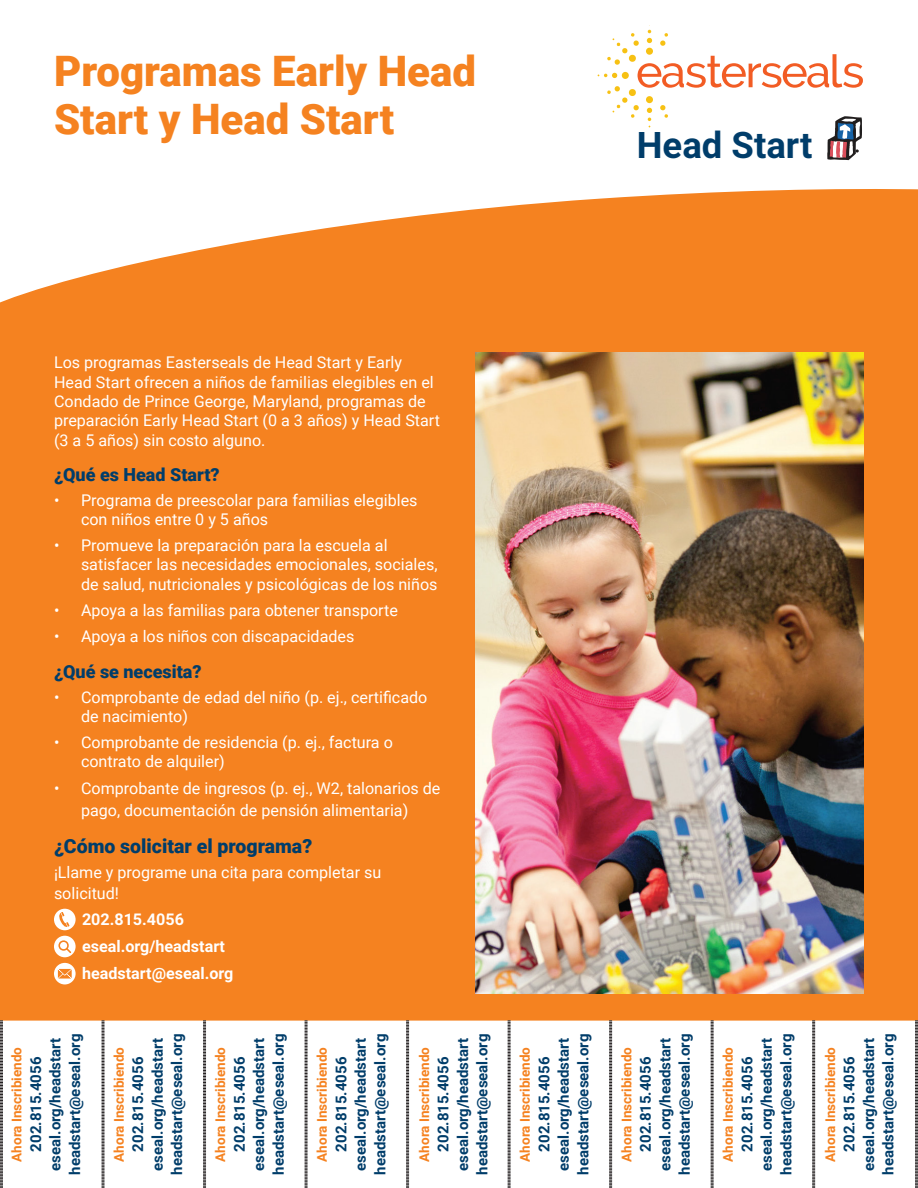
<style>
.page{position:relative;width:918px;height:1188px;background:#fff}
.page>*{position:absolute;margin:0;border:0;box-sizing:border-box;transform-origin:0 0}
.t1{font:900 42px/48px "Roboto";color:#f58220}
.t2{font:700 36.6px "Roboto";color:#003d6a}
.Subtitle{font:900 19.5px "Roboto";color:#003d6a}
.Subtitle-2{font:900 18px "Roboto";color:#003d6a}
.Body_copy{font:16.2px/19.4px "Roboto";color:#fff}
.Body_copy-2{font:700 16.2px "Roboto";color:#fff}
.Subtitle-3{font:16.2px/21.6px "Roboto";color:#fff}
.Body_copy-3{font:700 15px "Roboto";color:#003d6a}
.Body_copy-4{font:700 13.5px "Roboto";color:#f58220}
</style>
<div class="page">
<div style="left:0;top:189px;width:918px;height:832px;background:#f58220"></div>
<svg style="left:598px;top:30px;width:265px;height:130px"></svg>
<img style="left:476px;top:352px;width:388px;height:641px">
<div style="left:54px;top:909px;width:22px;height:21px;background:#fff;border-radius:50%"></div>
<svg style="left:57px;top:912px;width:13px;height:16px"></svg>
<svg style="left:54px;top:936px;width:22px;height:21px"></svg>
<svg style="left:54px;top:963px;width:22px;height:21px"></svg>
<svg style="left:58px;top:969px;width:14px;height:10px"></svg>
<svg style="left:102px;top:1021px;width:3px;height:167px"></svg>
<svg style="left:508px;top:1021px;width:3px;height:167px"></svg>
<svg style="left:609px;top:1021px;width:3px;height:167px"></svg>
<svg style="left:711px;top:1021px;width:3px;height:167px"></svg>
<svg style="left:812px;top:1021px;width:3px;height:167px"></svg>
<svg style="left:203px;top:1021px;width:3px;height:167px"></svg>
<svg style="left:305px;top:1021px;width:3px;height:167px"></svg>
<svg style="left:406px;top:1021px;width:3px;height:167px"></svg>
<svg style="left:0;top:1021px;width:3px;height:167px"></svg>
<svg style="left:915px;top:1021px;width:3px;height:167px"></svg>
<p class="t1" style="left:54px;top:46px;width:424px">Programas Early Head<br>Start y Head Start</p>
<p class="t2" style="left:637px;top:119px;width:177px">Head Start</p>
<p class="Body_copy" style="left:54px;top:352px;width:387px">Los programas Easterseals de Head Start y Early Head Start ofrecen a niños de familias elegibles en el Condado de Prince George, Maryland, programas de preparación Early Head Start (0 a 3 años) y Head Start (3 a 5 años) sin costo alguno.</p>
<p class="Subtitle-2" style="left:54px;top:462px;width:167px">¿Qué es Head Start?</p>
<p class="Body_copy" style="left:81px;top:490px;width:338px;text-indent:-27px">• Programa de preescolar para familias elegibles con niños entre 0 y 5 años</p>
<p class="Body_copy" style="left:81px;top:535px;width:358px;text-indent:-27px">• Promueve la preparación para la escuela al satisfacer las necesidades emocionales, sociales, de salud, nutricionales y psicológicas de los niños</p>
<p class="Body_copy" style="left:54px;top:600px;width:345px">• Apoya a las familias para obtener transporte</p>
<p class="Body_copy" style="left:54px;top:626px;width:302px">• Apoya a los niños con discapacidades</p>
<p class="Subtitle-2" style="left:54px;top:659px;width:149px">¿Qué se necesita?</p>
<p class="Body_copy" style="left:81px;top:687px;width:348px;text-indent:-27px">• Comprobante de edad del niño (p. ej., certificado de nacimiento)</p>
<p class="Body_copy" style="left:81px;top:732px;width:313px;text-indent:-27px">• Comprobante de residencia (p. ej., factura o contrato de alquiler)</p>
<p class="Body_copy" style="left:54px;top:776px;width:388px;line-height:22.5px;text-align:center">• Comprobante de ingresos (p. ej., W2, talonarios de pago, documentación de pensión alimentaria)</p>
<p class="Subtitle" style="left:54px;top:832px;width:260px">¿Cómo solicitar el programa?</p>
<p class="Subtitle-3" style="left:54px;top:861px;width:329px">¡Llame y programe una cita para completar su solicitud!</p>
<p class="Body_copy-2" style="left:82px;top:908px;width:103px">202.815.4056</p>
<p class="Body_copy-2" style="left:82px;top:935px;width:144px">eseal.org/headstart</p>
<p class="Body_copy-2" style="left:82px;top:962px;width:153px">headstart@eseal.org</p>
<p class="Body_copy-4" style="left:7px;top:1162px;width:116px;rotate:-90deg">Ahora Inscribiendo</p>
<p class="Body_copy-3" style="left:25px;top:1152px;width:96px;rotate:-90deg">202.815.4056</p>
<p class="Body_copy-3" style="left:45px;top:1171px;width:135px;rotate:-90deg">eseal.org/headstart</p>
<p class="Body_copy-3" style="left:64px;top:1175px;width:142px;rotate:-90deg">headstart@eseal.org</p>
<p class="Body_copy-4" style="left:110px;top:1162px;width:116px;rotate:-90deg">Ahora Inscribiendo</p>
<p class="Body_copy-3" style="left:127px;top:1152px;width:96px;rotate:-90deg">202.815.4056</p>
<p class="Body_copy-3" style="left:147px;top:1171px;width:135px;rotate:-90deg">eseal.org/headstart</p>
<p class="Body_copy-3" style="left:166px;top:1175px;width:142px;rotate:-90deg">headstart@eseal.org</p>
<p class="Body_copy-4" style="left:211px;top:1162px;width:116px;rotate:-90deg">Ahora Inscribiendo</p>
<p class="Body_copy-3" style="left:229px;top:1152px;width:96px;rotate:-90deg">202.815.4056</p>
<p class="Body_copy-3" style="left:248px;top:1171px;width:135px;rotate:-90deg">eseal.org/headstart</p>
<p class="Body_copy-3" style="left:268px;top:1175px;width:142px;rotate:-90deg">headstart@eseal.org</p>
<p class="Body_copy-4" style="left:313px;top:1162px;width:116px;rotate:-90deg">Ahora Inscribiendo</p>
<p class="Body_copy-3" style="left:331px;top:1152px;width:96px;rotate:-90deg">202.815.4056</p>
<p class="Body_copy-3" style="left:350px;top:1171px;width:135px;rotate:-90deg">eseal.org/headstart</p>
<p class="Body_copy-3" style="left:370px;top:1175px;width:142px;rotate:-90deg">headstart@eseal.org</p>
<p class="Body_copy-4" style="left:415px;top:1162px;width:116px;rotate:-90deg">Ahora Inscribiendo</p>
<p class="Body_copy-3" style="left:433px;top:1152px;width:96px;rotate:-90deg">202.815.4056</p>
<p class="Body_copy-3" style="left:452px;top:1171px;width:135px;rotate:-90deg">eseal.org/headstart</p>
<p class="Body_copy-3" style="left:472px;top:1175px;width:142px;rotate:-90deg">headstart@eseal.org</p>
<p class="Body_copy-4" style="left:516px;top:1162px;width:116px;rotate:-90deg">Ahora Inscribiendo</p>
<p class="Body_copy-3" style="left:534px;top:1152px;width:96px;rotate:-90deg">202.815.4056</p>
<p class="Body_copy-3" style="left:553px;top:1171px;width:135px;rotate:-90deg">eseal.org/headstart</p>
<p class="Body_copy-3" style="left:573px;top:1175px;width:142px;rotate:-90deg">headstart@eseal.org</p>
<p class="Body_copy-4" style="left:617px;top:1162px;width:116px;rotate:-90deg">Ahora Inscribiendo</p>
<p class="Body_copy-3" style="left:635px;top:1152px;width:96px;rotate:-90deg">202.815.4056</p>
<p class="Body_copy-3" style="left:655px;top:1171px;width:135px;rotate:-90deg">eseal.org/headstart</p>
<p class="Body_copy-3" style="left:674px;top:1175px;width:142px;rotate:-90deg">headstart@eseal.org</p>
<p class="Body_copy-4" style="left:719px;top:1162px;width:116px;rotate:-90deg">Ahora Inscribiendo</p>
<p class="Body_copy-3" style="left:737px;top:1152px;width:96px;rotate:-90deg">202.815.4056</p>
<p class="Body_copy-3" style="left:756px;top:1171px;width:135px;rotate:-90deg">eseal.org/headstart</p>
<p class="Body_copy-3" style="left:776px;top:1175px;width:142px;rotate:-90deg">headstart@eseal.org</p>
<p class="Body_copy-4" style="left:821px;top:1162px;width:116px;rotate:-90deg">Ahora Inscribiendo</p>
<p class="Body_copy-3" style="left:839px;top:1152px;width:96px;rotate:-90deg">202.815.4056</p>
<p class="Body_copy-3" style="left:858px;top:1171px;width:135px;rotate:-90deg">eseal.org/headstart</p>
<p class="Body_copy-3" style="left:878px;top:1175px;width:142px;rotate:-90deg">headstart@eseal.org</p>
</div>
